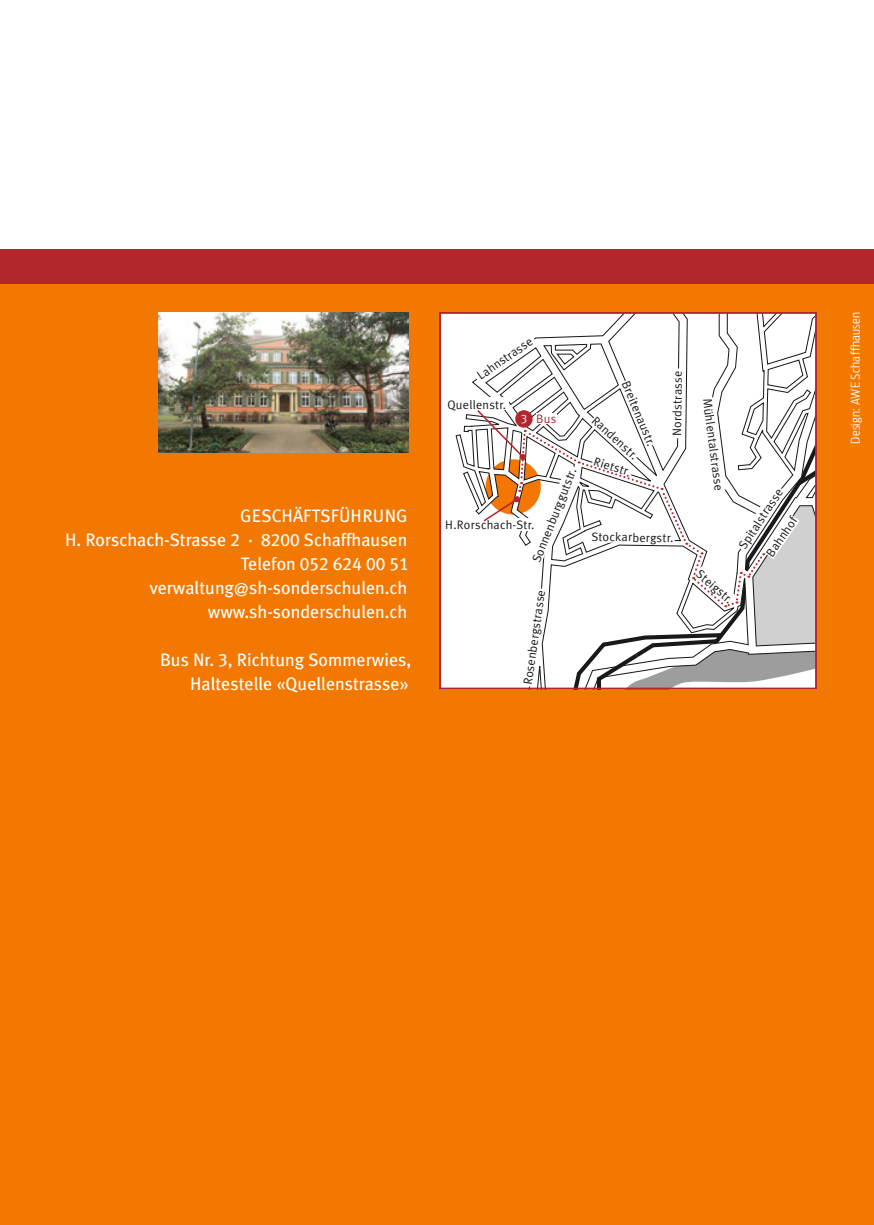
<style>
.page{position:relative;width:874px;height:1225px;background:#fff}
.page>*{position:absolute;margin:0;border:0;box-sizing:border-box;transform-origin:0 0}
.t1{font:18px/24px "Meta Plus";color:#fff;text-align:right}
.t2{font:18px "Meta Plus Book Caps";color:#fff}
.t3{font:12.4px "Meta Plus Normal";letter-spacing:.02em;color:#191918}
.t4{font:12.4px "Meta Plus Normal";color:#b2272d}
.t5{font:12.4px "Meta Plus Normal Caps";color:#fff}
.t6{font:12.2px "Meta Plus Normal";color:#191918}
.t7{font:300 12px "Antenna Cond";letter-spacing:.02em;color:#fff}
.s1{font-family:"Meta Plus Book Caps"}
.s2{font-family:"Meta Plus"}
</style>
<div class="page">
<div style="left:0;top:283px;width:873px;height:942px;background:#f37802"></div>
<div style="left:0;top:249px;width:873px;height:34px;background:#b2262d"></div>
<img style="left:159px;top:312px;width:249px;height:140px">
<div style="left:442px;top:315px;width:371px;height:18px;background:#fff"></div>
<svg style="left:439px;top:333px;width:377px;height:356px;background:#e9e5e4"></svg>
<div style="left:513px;top:496px;width:7px;height:6px;background:#b2272d;border-radius:50%"></div>
<p class="t1" style="left:65px;top:503px;width:344px">GESCHÄFTSFÜHRUNG<br>H. Rorschach-Strasse <span class="s1">2</span> · <span class="s1">8200</span> Schaffhausen</p>
<p class="t2" style="left:241px;top:553px;width:169px"><span class="s2">Telefon</span> 052 624 00 51</p>
<p class="t1" style="left:150px;top:575px;width:259px">verwaltung@sh-sonderschulen.ch www.sh-sonderschulen.ch</p>
<p class="t1" style="left:160px;top:647px;width:252px">Bus Nr. <span class="s1">3</span>, Richtung Sommerwies,<br>Haltestelle «Quellenstrasse»</p>
<p class="t3" style="left:474px;top:371px;width:66px;rotate:-35deg">Lahnstrasse</p>
<p class="t3" style="left:447px;top:397px;width:60px">Quellenstr.</p>
<p class="t5" style="left:520px;top:411px;width:8px">3</p>
<p class="t4" style="left:536px;top:412px;width:22px">Bus</p>
<p class="t6" style="left:528px;top:559px;width:102px;rotate:-68deg">Sonnenburggutstr.</p>
<p class="t3" style="left:445px;top:517px;width:91px">H.Rorschach-Str.</p>
<p class="t6" style="left:520px;top:684px;width:97px;rotate:-82deg">Rosenbergstrasse</p>
<p class="t3" style="left:631px;top:378px;width:71px;rotate:67deg">Breitenaustr.</p>
<p class="t6" style="left:598px;top:413px;width:59px;rotate:42deg">Randenstr.</p>
<p class="t6" style="left:596px;top:454px;width:40px;rotate:18deg">Rietstr.</p>
<p class="t3" style="left:669px;top:435px;width:66px;rotate:-89deg">Nordstrasse</p>
<p class="t3" style="left:591px;top:529px;width:83px;rotate:1deg">Stockarbergstr.</p>
<p class="t6" style="left:714px;top:397px;width:94px;rotate:83deg">Mühlentalstrasse</p>
<p class="t3" style="left:735px;top:544px;width:72px;rotate:-57deg">Spitalstrasse</p>
<p class="t3" style="left:762px;top:551px;width:47px;rotate:-56deg">Bahnhof</p>
<p class="t6" style="left:702px;top:567px;width:46px;rotate:41deg">Steigstr.</p>
<p class="t7" style="left:847px;top:443px;width:133px;rotate:-90deg">Design: AWE Schaffhausen</p>
</div>
